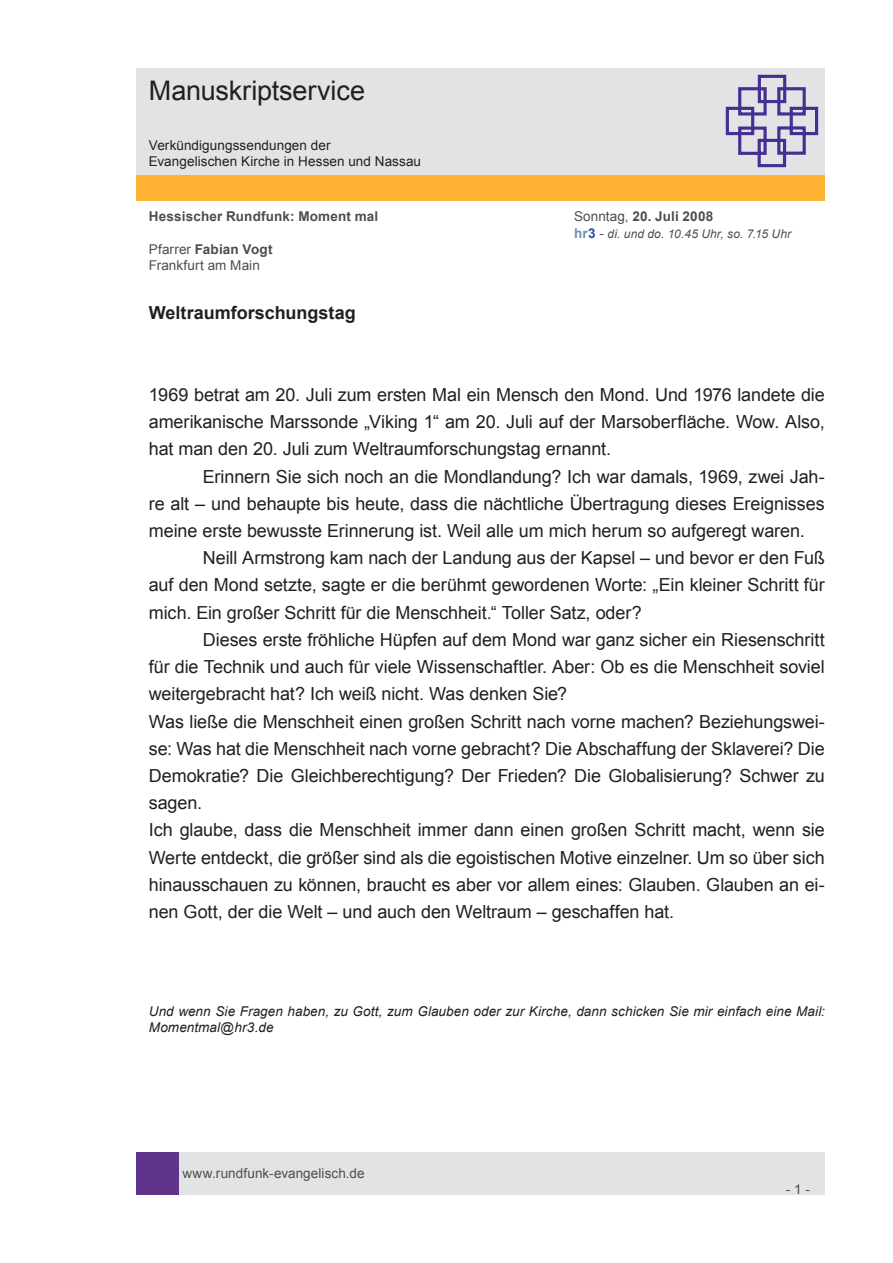
<style>
.page{position:relative;width:893px;height:1263px;background:#fff}
.page>*{position:absolute;margin:0;border:0;box-sizing:border-box;transform-origin:0 0}
.t1{font:27px "Arial";letter-spacing:-.005em;color:#231f20}
.t2{font:18px/27.2px "Arial";letter-spacing:-.005em;color:#231f20;text-align:justify}
.t3{font:700 18px "Arial";color:#231f20}
.Mod{font:italic 13.5px/16.2px "Arial";letter-spacing:.005em;color:#231f20}
.t4{font:700 13.5px "Arial";letter-spacing:.015em;color:#4d4d4d}
.t5{font:13.5px/16.2px "Arial";letter-spacing:.005em;color:#231f20}
.t6{font:13.5px "Arial";letter-spacing:.005em;color:#4d4d4d}
.t7{font:italic 12px "Arial";letter-spacing:.01em;color:#4d4d4d}
.s1{font-weight:400}
.s2{font-weight:700;font-style:normal;font-size:13.5px;color:#688bc0}
.s3{font-weight:700;font-style:normal;font-size:13.5px;color:#2f4fa1}
.s4{font-style:normal;font-size:13.5px}
</style>
<div class="page">
<div style="left:179px;top:1152px;width:646px;height:43px;background:#e2e3e4"></div>
<div style="left:136px;top:1152px;width:43px;height:43px;background:#5f348a"></div>
<div style="left:136px;top:175px;width:689px;height:26px;background:#ffb132"></div>
<div style="left:136px;top:68px;width:689px;height:106px;background:#e2e3e4"></div>
<svg style="left:725px;top:74px;width:94px;height:94px"></svg>
<p class="t1" style="left:149px;top:73px;width:218px">Manuskriptservice</p>
<p class="t5" style="left:149px;top:137px;width:274px">Verkündigungssendungen der<br>Evangelischen Kirche in Hessen und Nassau</p>
<p class="t4" style="left:149px;top:208px;width:231px">Hessischer Rundfunk: Moment mal</p>
<p class="t4" style="left:574px;top:208px;width:141px"><span class="s1">Sonntag,</span> 20. Juli 2008</p>
<p class="t7" style="left:574px;top:226px;width:219px"><span class="s2">hr</span><span class="s3">3</span> <span class="s4">-</span> di. und do. 10.45 Uhr, so. 7.15 Uhr</p>
<p class="t4" style="left:149px;top:240px;width:125px"><span class="s1">Pfarrer</span> Fabian Vogt</p>
<p class="t6" style="left:149px;top:256px;width:113px">Frankfurt am Main</p>
<p class="t3" style="left:149px;top:301px;width:208px">Weltraumforschungstag</p>
<p class="t2" style="left:149px;top:381px;width:677px">1969 betrat am 20. Juli zum ersten Mal ein Mensch den Mond. Und 1976 landete die amerikanische Marssonde „Viking 1“ am 20. Juli auf der Marsoberfläche. Wow. Also, hat man den 20. Juli zum Weltraumforschungstag ernannt.</p>
<p class="t2" style="left:149px;top:463px;width:677px;text-indent:54px">Erinnern Sie sich noch an die Mondlandung? Ich war damals, 1969, zwei Jah&shy;re alt – und behaupte bis heute, dass die nächtliche Übertragung dieses Ereignisses meine erste bewusste Erinnerung ist. Weil alle um mich herum so aufgeregt waren.</p>
<p class="t2" style="left:149px;top:544px;width:678px;text-indent:54px">Neill Armstrong kam nach der Landung aus der Kapsel – und bevor er den Fuß auf den Mond setzte, sagte er die berühmt gewordenen Worte: „Ein kleiner Schritt für mich. Ein großer Schritt für die Menschheit.“ Toller Satz, oder?</p>
<p class="t2" style="left:149px;top:626px;width:677px;text-indent:54px">Dieses erste fröhliche Hüpfen auf dem Mond war ganz sicher ein Riesenschritt für die Technik und auch für viele Wissenschaftler. Aber: Ob es die Menschheit soviel weitergebracht hat? Ich weiß nicht. Was denken Sie?</p>
<p class="t2" style="left:149px;top:708px;width:678px">Was ließe die Menschheit einen großen Schritt nach vorne machen? Beziehungswei&shy;se: Was hat die Menschheit nach vorne gebracht? Die Abschaffung der Sklaverei? Die Demokratie? Die Gleichberechtigung? Der Frieden? Die Globalisierung? Schwer zu sagen.</p>
<p class="t2" style="left:149px;top:817px;width:678px">Ich glaube, dass die Menschheit immer dann einen großen Schritt macht, wenn sie Werte entdeckt, die größer sind als die egoistischen Motive einzelner. Um so über sich hinausschauen zu können, braucht es aber vor allem eines: Glauben. Glauben an ei&shy;nen Gott, der die Welt – und auch den Weltraum – geschaffen hat.</p>
<p class="Mod" style="left:149px;top:1003px;width:677px">Und wenn Sie Fragen haben, zu Gott, zum Glauben oder zur Kirche, dann schicken Sie mir einfach eine Mail:<br>Momentmal@hr3.de</p>
<p class="t6" style="left:182px;top:1164px;width:184px">www.rundfunk-evangelisch.de</p>
<p class="t6" style="left:786px;top:1180px;width:26px">- 1 -</p>
</div>
